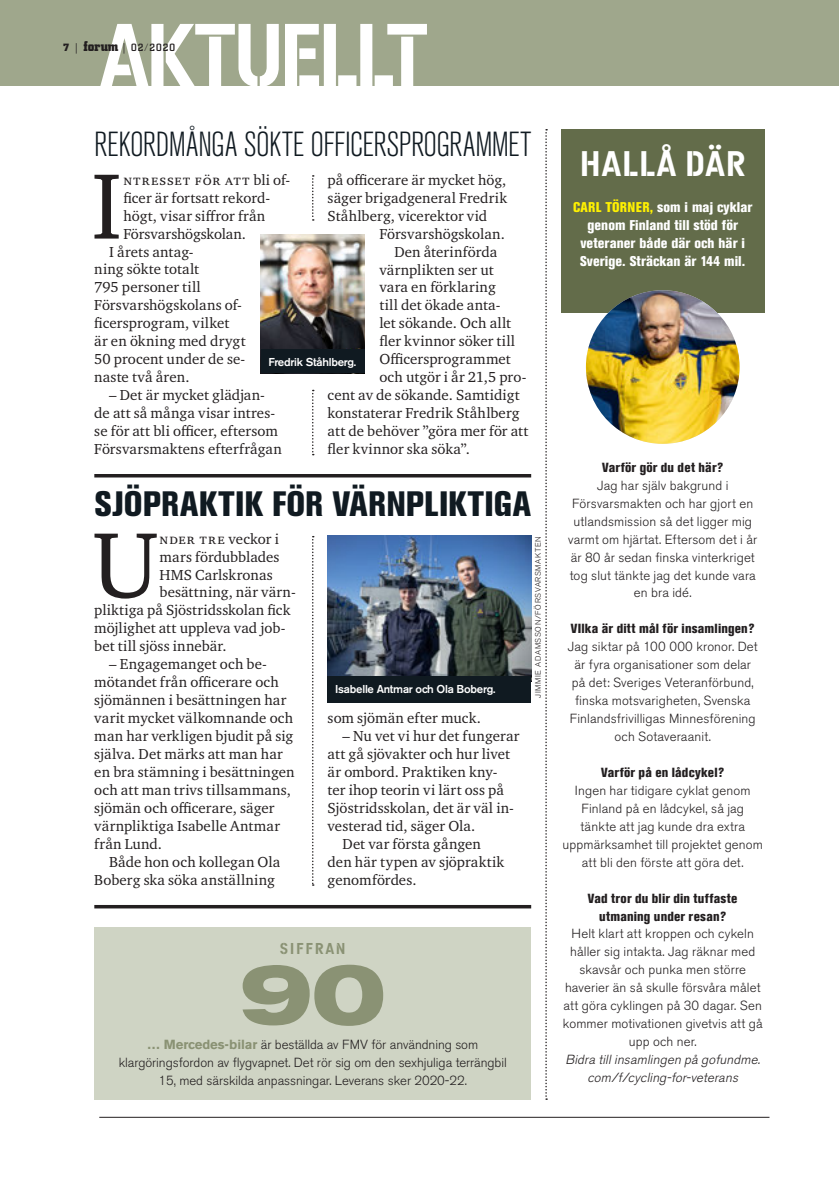
<style>
.page{position:relative;width:839px;height:1191px;background:#fff}
.page>*{position:absolute;margin:0;border:0;box-sizing:border-box;transform-origin:0 0}
.t1{font:95.02px "Charter ITC Std";color:#231f20}
.Bröd_Forum_Charter_8{font:87.5px "Forsvarsmakten Sans Stencil";letter-spacing:-.065em;color:#fff}
.t2{font:700 expanded 85.75px "Akzidenz Grotesk BE";color:#8a9274}
.t3{font:35px "Forsvarsmakten Sans Stencil";letter-spacing:.005em;color:#fff}
.t4{font:800 condensed 34.82px "Akzidenz Grotesk BE";letter-spacing:.005em;color:#101a21}
.t5{font:300 condensed 34.48px "Akzidenz Grotesk BE";letter-spacing:-.015em;color:#101a21}
.t6{font:15.58px "Forsvarsmakten Sans Stencil";letter-spacing:.1em;color:#8a9274}
.Bröd_8_5___10_25_Cha{font:14.88px/18px "Charter ITC Std";letter-spacing:.01em;color:#231f20}
.Bröd_8_5___10_25_Cha-2{font:14.88px "Charter ITC Std";letter-spacing:.055em;color:#231f20}
.t7{font:800 condensed 14px/17.8px "Akzidenz Grotesk BE";letter-spacing:.005em;color:#fff;text-align:center}
.t8{font:300 13.12px/18px "Akzidenz Grotesk BE";letter-spacing:.01em;color:#231f20;text-align:center}
.t9{font:800 condensed 13.12px/18px "Akzidenz Grotesk BE";letter-spacing:.01em;color:#231f20;text-align:center}
.t10{font:italic 300 13.12px/18px "Akzidenz Grotesk BE";color:#231f20;text-align:center}
.Bröd_8_5___10_25_Cha-3{font:500 11.38px "Akzidenz Grotesk BE";letter-spacing:-.02em;color:#fff}
.t11{font:500 10.5px "City";letter-spacing:.1em;color:#231f20}
.Bröd_Forum_Charter_8-2{font:300 7.88px "Akzidenz Grotesk BE";letter-spacing:.085em;color:#231f20}
.s1{font-weight:700}
.s2{font-family:"Charter ITC Std";font-weight:400}
.s3{font-weight:700;font-size:14px}
.s4{font-weight:700;color:#8a9274}
.s5{color:#fff101}
</style>
<div class="page">
<div style="left:0;top:0;width:838px;height:86px;background:#9fa78c"></div>
<hr style="left:99px;top:1116px;width:670px;height:1px;background:#231f20">
<svg style="left:545px;top:129px;width:2px;height:970px"></svg>
<div style="left:561px;top:129px;width:203px;height:183px;background:#636c4a"></div>
<img style="left:585px;top:290px;width:154px;height:154px;border-radius:77px">
<div style="left:94px;top:927px;width:437px;height:172px;background:#cfd4c4"></div>
<hr style="left:94px;top:474px;width:437px;height:3px;background:#231f20">
<hr style="left:94px;top:905px;width:437px;height:3px;background:#231f20">
<svg style="left:312px;top:390px;width:2px;height:65px"></svg>
<svg style="left:312px;top:175px;width:2px;height:46px"></svg>
<svg style="left:312px;top:536px;width:2px;height:349px"></svg>
<img style="left:327px;top:536px;width:204px;height:140px">
<img style="left:261px;top:235px;width:103px;height:114px">
<div style="left:327px;top:676px;width:204px;height:26px;background:#101a21"></div>
<div style="left:261px;top:349px;width:103px;height:24px;background:#101a21"></div>
<p class="Bröd_Forum_Charter_8" style="left:99px;top:0;width:331px">AKTUELLT</p>
<p class="t11" style="left:63px;top:42px;width:113px"><span class="s1">7</span> <span class="s2">|</span> <span class="s3">forum</span> <span class="s2">|</span> 02/2020</p>
<p class="t5" style="left:94px;top:126px;width:438px">REKORDMÅNGA SÖKTE OFFICERSPROGRAMMET</p>
<p class="Bröd_8_5___10_25_Cha" style="left:327px;top:170px;width:180px">på officerare är mycket hög,</p>
<p class="Bröd_8_5___10_25_Cha" style="left:327px;top:188px;width:181px">säger brigadgeneral Fredrik</p>
<p class="Bröd_8_5___10_25_Cha" style="left:327px;top:206px;width:161px">Ståhlberg, vicerektor vid</p>
<p class="Bröd_8_5___10_25_Cha" style="left:379px;top:224px;width:127px">Försvarshögskolan.</p>
<p class="Bröd_8_5___10_25_Cha" style="left:394px;top:242px;width:104px">Den återinförda</p>
<p class="Bröd_8_5___10_25_Cha" style="left:379px;top:260px;width:116px">värnplikten ser ut</p>
<p class="Bröd_8_5___10_25_Cha" style="left:379px;top:278px;width:118px">vara en förklaring</p>
<p class="Bröd_8_5___10_25_Cha" style="left:379px;top:296px;width:122px">till det ökade anta-</p>
<p class="Bröd_8_5___10_25_Cha" style="left:379px;top:314px;width:133px">let sökande. Och allt</p>
<p class="Bröd_8_5___10_25_Cha" style="left:379px;top:332px;width:137px">fler kvinnor söker till</p>
<p class="Bröd_8_5___10_25_Cha" style="left:379px;top:350px;width:133px">Officersprogrammet</p>
<p class="Bröd_8_5___10_25_Cha" style="left:379px;top:368px;width:148px">och utgör i år 21,5 pro-</p>
<p class="Bröd_8_5___10_25_Cha" style="left:327px;top:386px;width:194px">cent av de sökande. Samtidigt</p>
<p class="Bröd_8_5___10_25_Cha" style="left:327px;top:404px;width:193px">konstaterar Fredrik Ståhlberg</p>
<p class="Bröd_8_5___10_25_Cha" style="left:327px;top:422px;width:202px">att de behöver ”göra mer för att</p>
<p class="Bröd_8_5___10_25_Cha" style="left:327px;top:439px;width:144px">fler kvinnor ska söka”.</p>
<p class="t1" style="left:91px;top:147px;width:32px">I</p>
<p class="Bröd_8_5___10_25_Cha" style="left:123px;top:170px;width:168px">ntresset för att bli of&shy;ficer är fortsatt rekord&shy;högt, visar siffror från<br>Försvarshögskolan.</p>
<p class="Bröd_8_5___10_25_Cha" style="left:94px;top:242px;width:153px;text-indent:15px">I årets antag-<br>ning sökte totalt<br>795 personer till<br>Försvarshögskolans of&shy;ficersprogram, vilket är en ökning med drygt<br>50 procent under de se&shy;naste två åren.</p>
<p class="Bröd_8_5___10_25_Cha" style="left:94px;top:386px;width:189px;text-align:center">– Det är mycket glädjan-<br>de att så många visar intres&shy;se för att bli officer, eftersom<br>Försvarsmaktens efterfrågan</p>
<p class="Bröd_8_5___10_25_Cha-3" style="left:268px;top:355px;width:89px">Fredrik Ståhlberg.</p>
<p class="t4" style="left:95px;top:484px;width:437px">SJÖPRAKTIK FÖR VÄRNPLIKTIGA</p>
<p class="t1" style="left:92px;top:505px;width:67px">U</p>
<p class="Bröd_8_5___10_25_Cha-2" style="left:159px;top:529px;width:121px">nder tre veckor i</p>
<p class="Bröd_8_5___10_25_Cha" style="left:159px;top:547px;width:121px">mars fördubblades</p>
<p class="Bröd_8_5___10_25_Cha" style="left:159px;top:565px;width:115px">HMS Carlskronas</p>
<p class="Bröd_8_5___10_25_Cha" style="left:159px;top:583px;width:138px">besättning, när värn-</p>
<p class="Bröd_8_5___10_25_Cha" style="left:94px;top:601px;width:198px">pliktiga på Sjöstridsskolan fick</p>
<p class="Bröd_8_5___10_25_Cha" style="left:94px;top:619px;width:193px">möjlighet att uppleva vad job-</p>
<p class="Bröd_8_5___10_25_Cha" style="left:94px;top:637px;width:134px">bet till sjöss innebär.</p>
<p class="Bröd_8_5___10_25_Cha" style="left:94px;top:655px;width:202px;text-indent:15px">– Engagemanget och be&shy;mötandet från officerare och sjömännen i besättningen har varit mycket välkomnande och man har verkligen bjudit på sig själva. Det märks att man har en bra stämning i besättningen och att man trivs tillsammans, sjömän och officerare, säger värnpliktiga Isabelle Antmar från Lund.</p>
<p class="Bröd_8_5___10_25_Cha" style="left:94px;top:852px;width:187px;text-indent:15px">Både hon och kollegan Ola<br>Boberg ska söka anställning</p>
<p class="Bröd_8_5___10_25_Cha-3" style="left:335px;top:681px;width:162px">Isabelle Antmar och Ola Boberg.</p>
<p class="Bröd_8_5___10_25_Cha" style="left:327px;top:708px;width:155px">som sjömän efter muck.</p>
<p class="Bröd_8_5___10_25_Cha" style="left:327px;top:726px;width:193px;text-indent:15px">– Nu vet vi hur det fungerar att gå sjövakter och hur livet är ombord. Praktiken kny-<br>ter ihop teorin vi lärt oss på<br>Sjöstridsskolan, det är väl in&shy;vesterad tid, säger Ola.</p>
<p class="Bröd_8_5___10_25_Cha" style="left:327px;top:834px;width:178px;text-indent:15px">Det var första gången den här typen av sjöpraktik genomfördes.</p>
<p class="Bröd_Forum_Charter_8-2" style="left:533px;top:697px;width:163px;rotate:-90deg">JIMMIE ADAMSSON/FÖRSVARSMAKTEN</p>
<p class="t6" style="left:280px;top:939px;width:67px">SIFFRAN</p>
<h3 class="t2" style="left:240px;top:944px;width:147px">90</h3>
<p class="t8" style="left:119px;top:1053px;width:389px">klargöringsfordon av flygvapnet. Det rör sig om den sexhjuliga terrängbil<br>15, med särskilda anpassningar. Leverans sker 2020-22.</p>
<p class="t8" style="left:147px;top:1035px;width:332px"><span class="s4">… Mercedes-bilar</span> är beställda av FMV för användning som</p>
<p class="t3" style="left:579px;top:142px;width:168px">HALLÅ DÄR</p>
<p class="t7" style="left:573px;top:199px;width:181px"><span class="s5">CARL TÖRNER,</span> som i maj cyklar genom Finland till stöd för veteraner både där och här i<br>Sverige. Sträckan är 144 mil.</p>
<p class="t9" style="left:602px;top:458px;width:123px">Varför gör du det här?</p>
<p class="t8" style="left:568px;top:476px;width:191px">Jag har själv bakgrund i<br>Försvarsmakten och har gjort en utlandsmission så det ligger mig varmt om hjärtat. Eftersom det i år är 80 år sedan finska vinterkriget tog slut tänkte jag det kunde vara en bra idé.</p>
<p class="t9" style="left:571px;top:620px;width:185px">VIlka är ditt mål för insamlingen?</p>
<p class="t8" style="left:567px;top:638px;width:191px">Jag siktar på 100 000 kronor. Det är fyra organisationer som delar på det: Sveriges Veteranförbund, finska motsvarigheten, Svenska<br>Finlandsfrivilligas Minnesförening och Sotaveraanit.</p>
<p class="t9" style="left:601px;top:763px;width:125px">Varför på en lådcykel?</p>
<p class="t8" style="left:562px;top:781px;width:202px">Ingen har tidigare cyklat genom<br>Finland på en lådcykel, så jag tänkte att jag kunde dra extra uppmärksamhet till projektet genom att bli den förste att göra det.</p>
<p class="t9" style="left:587px;top:889px;width:151px">Vad tror du blir din tuffaste utmaning under resan?</p>
<p class="t8" style="left:562px;top:925px;width:201px">Helt klart att kroppen och cykeln håller sig intakta. Jag räknar med skavsår och punka men större haverier än så skulle försvåra målet att göra cyklingen på 30 dagar. Sen kommer motivationen givetvis att gå upp och ner.</p>
<p class="t10" style="left:565px;top:1050px;width:199px">Bidra tillinsamlingen på gofundme. com/f/cycling-for-veterans</p>
</div>
